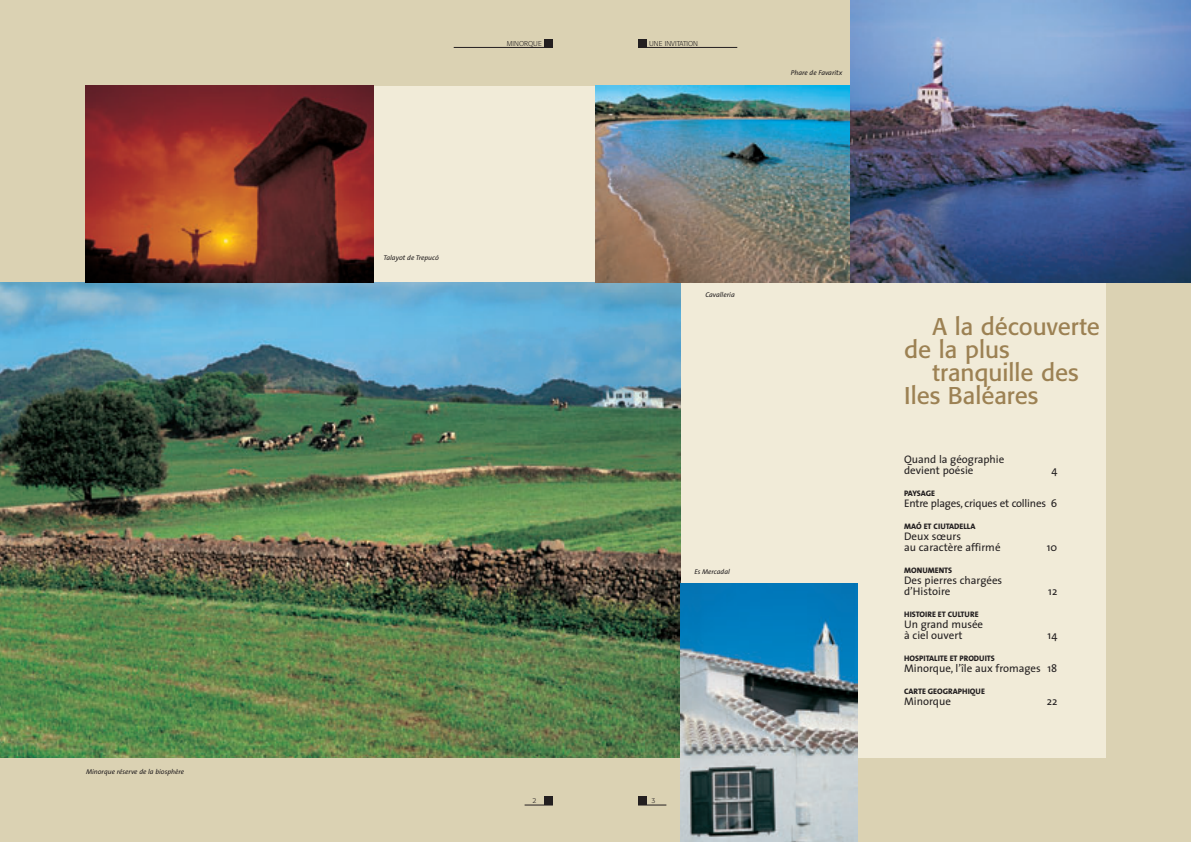
<style>
.page{position:relative;width:1191px;height:842px;background:#fff}
.page>*{position:absolute;margin:0;border:0;box-sizing:border-box;transform-origin:0 0}
.t1{font:24px/23px "Formata";color:#9c8153}
.t2{font:11px/11px "The Sans";color:#231f20}
.t3{font:11px "The Sans";letter-spacing:-.02em;color:#231f20}
.t4{font:800 8px "The Sans";color:#231f20}
.t5{font:800 8px "The Sans";letter-spacing:-.02em;color:#231f20}
.t6{font:italic 7px "The Sans";color:#231f20}
.t7{font:300 7px "Formata";color:#231f20}
</style>
<div class="page">
<div style="left:595px;top:1px;width:595px;height:841px;background:#dbd2b3"></div>
<div style="left:595px;top:86px;width:511px;height:672px;background:#f1ebd8"></div>
<div style="left:0;top:1px;width:595px;height:841px;background:#dbd2b3"></div>
<div style="left:638px;top:39px;width:8px;height:8px;background:#231f20"></div>
<hr style="left:638px;top:47px;width:99px;height:1px;background:#231f20">
<div style="left:638px;top:796px;width:8px;height:9px;background:#231f20"></div>
<svg style="left:638px;top:805px;width:28px;height:1px"></svg>
<div style="left:85px;top:86px;width:510px;height:672px;background:#f1ebd8"></div>
<div style="left:544px;top:39px;width:9px;height:8px;background:#231f20"></div>
<hr style="left:454px;top:47px;width:99px;height:1px;background:#231f20">
<div style="left:544px;top:796px;width:9px;height:9px;background:#231f20"></div>
<svg style="left:524px;top:805px;width:29px;height:1px"></svg>
<img style="left:0;top:282px;width:680px;height:476px">
<img style="left:595px;top:86px;width:255px;height:197px">
<img style="left:85px;top:86px;width:288px;height:196px">
<img style="left:850px;top:1px;width:340px;height:282px">
<img style="left:680px;top:583px;width:177px;height:259px">
<p class="t6" style="left:86px;top:769px;width:100px">Minorque réserve de la biosphère</p>
<p class="t7" style="left:507px;top:40px;width:37px">MINORQUE</p>
<p class="t6" style="left:383px;top:255px;width:57px">Talayot de Trepucó</p>
<p class="t7" style="left:532px;top:798px;width:6px">2</p>
<p class="t7" style="left:649px;top:40px;width:50px">UNE INVITATION</p>
<p class="t6" style="left:791px;top:70px;width:53px">Phare de Favaritx</p>
<p class="t6" style="left:705px;top:292px;width:31px">Cavalleria</p>
<p class="t6" style="left:694px;top:568px;width:37px">Es Mercadal</p>
<p class="t7" style="left:651px;top:798px;width:6px">3</p>
<h1 class="t1" style="left:904px;top:317px;width:197px;text-indent:28px">A la découverte de la plus</h1>
<h1 class="t1" style="left:904px;top:363px;width:176px;text-indent:28px">tranquille des<br>Iles Baléares</h1>
<p class="t2" style="left:904px;top:455px;width:102px">Quand la géographie devient poésie</p>
<p class="t2" style="left:1051px;top:466px;width:7px">4</p>
<p class="t5" style="left:904px;top:490px;width:32px">PAYSAGE</p>
<p class="t3" style="left:904px;top:499px;width:154px">Entre plages, criques et collines 6</p>
<p class="t4" style="left:904px;top:523px;width:73px">MAÓ ET CIUTADELLA</p>
<p class="t2" style="left:904px;top:532px;width:98px">Deux sœurs<br>au caractère affirmé</p>
<p class="t2" style="left:1046px;top:543px;width:12px">10</p>
<p class="t4" style="left:904px;top:567px;width:50px">MONUMENTS</p>
<p class="t2" style="left:904px;top:576px;width:100px">Des pierres chargées d’Histoire</p>
<p class="t4" style="left:904px;top:611px;width:76px">HISTOIRE ET CULTURE</p>
<p class="t2" style="left:904px;top:620px;width:81px">Un grand musée à ciel ouvert</p>
<p class="t2" style="left:1048px;top:587px;width:11px">12</p>
<p class="t2" style="left:1047px;top:631px;width:11px">14</p>
<p class="t4" style="left:904px;top:655px;width:92px">HOSPITALITE ET PRODUITS</p>
<p class="t2" style="left:904px;top:664px;width:155px">Minorque, l’île aux fromages 18</p>
<p class="t4" style="left:904px;top:688px;width:82px">CARTE GEOGRAPHIQUE</p>
<p class="t2" style="left:904px;top:697px;width:48px">Minorque</p>
<p class="t2" style="left:1046px;top:697px;width:12px">22</p>
</div>
